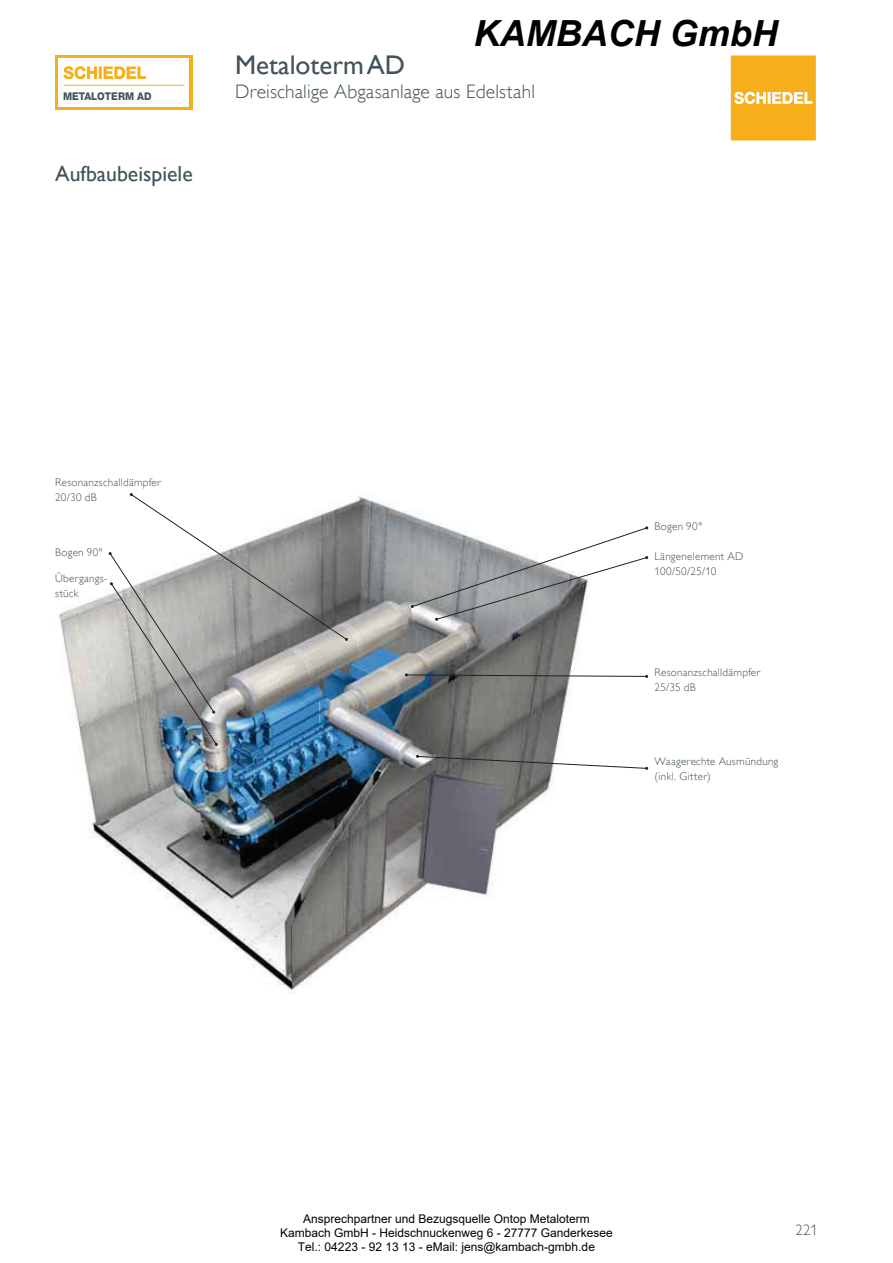
<style>
.page{position:relative;width:893px;height:1263px;background:#fff}
.page>*{position:absolute;margin:0;border:0;box-sizing:border-box;transform-origin:0 0}
.t1{font:italic 700 36px "Arial";color:#000}
.t2{font:27px "Gill Alt One";color:#41525a}
.t3{font:21.75px "Gill Alt One";color:#41525a}
.t4{font:300 19.5px "Gill Alt One";letter-spacing:.005em;color:#41525a}
.t5{font:300 15px "Gill Alt One";color:#41525a}
.t6{font:12px/14.4px "Arial";color:#000;text-align:center}
.t7{font:300 11.1px/14.7px "Gill Alt One";letter-spacing:.02em;color:#41525a}
.t8{font:800 10.65px "Helvetica Neue";color:#41525a;scale:.92 1}
</style>
<div class="page">
<svg style="left:55px;top:56px;width:138px;height:54px"></svg>
<div style="left:59px;top:59px;width:130px;height:48px;background:#fff"></div>
<svg style="left:63px;top:66px;width:83px;height:13px"></svg>
<hr style="left:63px;top:85px;width:121px;height:1px;background:#f6ae1a">
<img style="left:59px;top:494px;width:522px;height:501px">
<svg style="left:411px;top:526px;width:237px;height:95px"></svg>
<svg style="left:416px;top:755px;width:232px;height:15px"></svg>
<svg style="left:109px;top:493px;width:239px;height:253px"></svg>
<svg style="left:405px;top:673px;width:243px;height:5px"></svg>
<svg style="left:731px;top:56px;width:85px;height:85px;background:#f6b42c"></svg>
<h2 class="t2" style="left:235px;top:49px;width:171px">MetalotermAD</h2>
<h1 class="t1" style="left:474px;top:10px;width:305px">KAMBACH GmbH</h1>
<p class="t8" style="left:63px;top:92px;width:98px">METALOTERM AD</p>
<h3 class="t4" style="left:235px;top:80px;width:301px">Dreischalige Abgasanlage aus Edelstahl</h3>
<h3 class="t3" style="left:55px;top:161px;width:139px">Aufbaubeispiele</h3>
<p class="t7" style="left:55px;top:475px;width:107px">Resonanzschalldämpfer<br>20/30 dB</p>
<p class="t7" style="left:55px;top:545px;width:49px">Bogen 90°</p>
<p class="t7" style="left:55px;top:571px;width:54px">Übergangs&shy;stück</p>
<p class="t7" style="left:655px;top:519px;width:49px">Bogen 90°</p>
<p class="t7" style="left:655px;top:549px;width:90px">Längenelement AD<br>100/50/25/10</p>
<p class="t7" style="left:655px;top:665px;width:107px">Resonanzschalldämpfer<br>25/35 dB</p>
<p class="t7" style="left:655px;top:754px;width:125px">Waagerechte Ausmündung (inkl. Gitter)</p>
<p class="t6" style="left:280px;top:1211px;width:334px">Ansprechpartner und Bezugsquelle Ontop Metaloterm<br>Kambach GmbH - Heidschnuckenweg 6 - 27777 Ganderkesee<br>Tel.: 04223 - 92 13 13 - eMail: jens@kambach-gmbh.de</p>
<h3 class="t5" style="left:795px;top:1221px;width:24px">221</h3>
</div>
